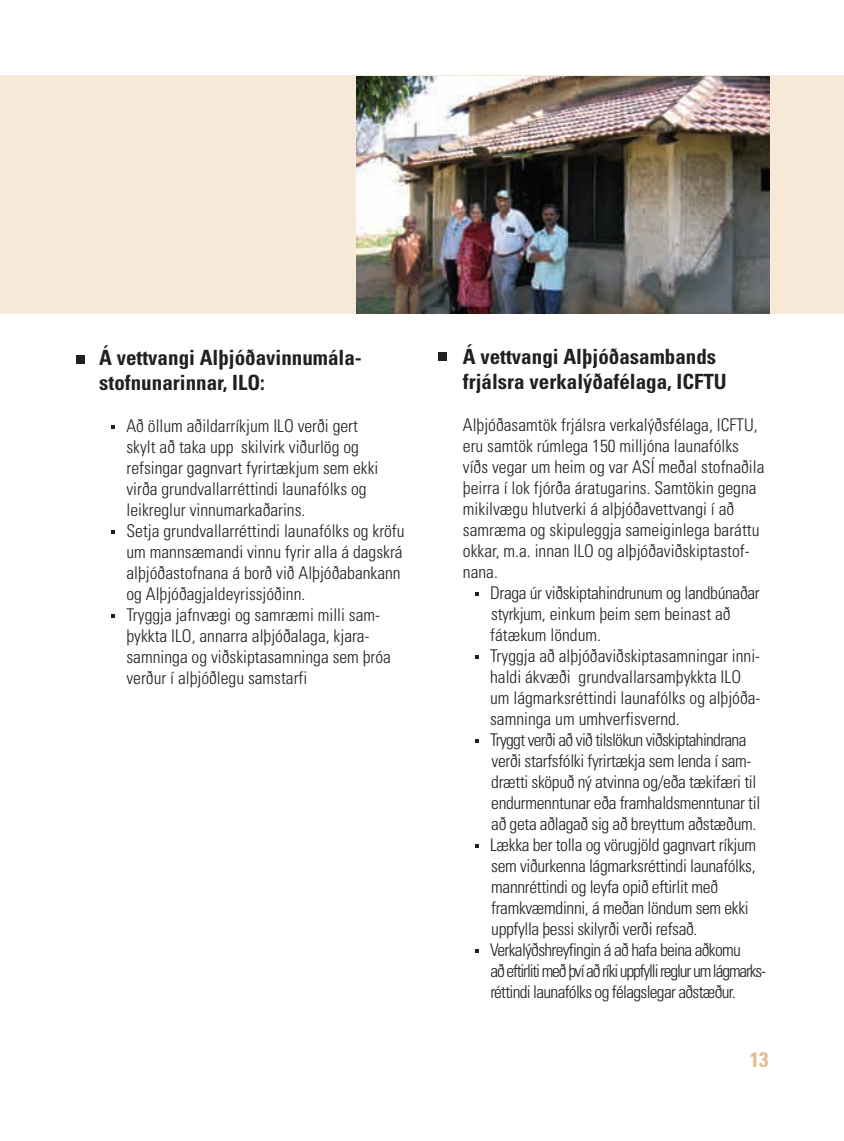
<style>
.page{position:relative;width:844px;height:1141px;background:#fff}
.page>*{position:absolute;margin:0;border:0;box-sizing:border-box;transform-origin:0 0}
.t1{font:300 condensed 52.5px "Univers";color:#231f20}
.t2{font:700 condensed 21px/25.2px "Univers";color:#231f20}
.t3{font:700 condensed 21px "Univers";color:#e5bd90}
.t4{font:300 condensed 17.5px/21px "Univers";color:#231f20}
.t5{font:300 condensed 17.5px/21px "Univers";letter-spacing:-.02em;color:#231f20}
.t6{font:300 condensed 17.5px/21px "Univers";letter-spacing:-.04em;color:#231f20}
</style>
<div class="page">
<div style="left:0;top:75px;width:843px;height:238px;background:#f7e9d7"></div>
<img style="left:357px;top:77px;width:412px;height:236px">
<div style="left:76px;top:355px;width:8px;height:8px;background:#231f20"></div>
<div style="left:438px;top:352px;width:8px;height:9px;background:#231f20"></div>
<p class="t2" style="left:99px;top:345px;width:264px">Á vettvangi Alþjóðavinnumála&shy;stofnunarinnar, ILO:</p>
<h1 class="t1" style="left:107px;top:379px;width:13px">.</h1>
<p class="t4" style="left:126px;top:416px;width:253px">Að öllum aðildarríkjum ILO verði gert skylt að taka upp skilvirk viðurlög og refsingar gagnvart fyrirtækjum sem ekki virða grundvallarréttindi launafólks og leikreglur vinnumarkaðarins.</p>
<h1 class="t1" style="left:107px;top:484px;width:13px">.</h1>
<p class="t4" style="left:126px;top:521px;width:279px">Setja grundvallarréttindi launafólks og kröfu um mannsæmandi vinnu fyrir alla á dagskrá alþjóðastofnana á borð við Alþjóðabankann og Alþjóðagjaldeyrissjóðinn.</p>
<h1 class="t1" style="left:107px;top:568px;width:13px">.</h1>
<p class="t4" style="left:126px;top:605px;width:266px">Tryggja jafnvægi og samræmi milli sam&shy;þykkta ILO, annarra alþjóðalaga, kjara&shy;samninga og viðskiptasamninga sem þróa verður í alþjóðlegu samstarfi</p>
<p class="t2" style="left:463px;top:344px;width:265px">Á vettvangi Alþjóðasambands frjálsra verkalýðafélaga, ICFTU</p>
<p class="t4" style="left:463px;top:415px;width:303px">Alþjóðasamtök frjálsra verkalýðsfélaga, ICFTU, eru samtök rúmlega 150 milljóna launafólks víðs vegar um heim og var ASÍ meðal stofnaðila þeirra í lok fjórða áratugarins. Samtökin gegna mikilvægu hlutverki á alþjóðavettvangi í að samræma og skipuleggja sameiginlega baráttu okkar, m.a. innan ILO og alþjóðaviðskiptastof&shy;nana.</p>
<h1 class="t1" style="left:470px;top:546px;width:13px">.</h1>
<p class="t5" style="left:490px;top:583px;width:271px">Draga úr viðskiptahindrunum og landbúnaðar styrkjum, einkum þeim sem beinast að fátækum löndum.</p>
<h1 class="t1" style="left:470px;top:609px;width:13px">.</h1>
<p class="t4" style="left:490px;top:646px;width:272px">Tryggja að alþjóðaviðskiptasamningar inni&shy;haldi ákvæði grundvallarsamþykkta ILO um lágmarksréttindi launafólks og alþjóða&shy;samninga um umhverfisvernd.</p>
<h1 class="t1" style="left:470px;top:693px;width:13px">.</h1>
<p class="t5" style="left:490px;top:730px;width:271px">Tryggt verði að við tilslökun viðskiptahindrana verði starfsfólki fyrirtækja sem lenda í sam&shy;drætti sköpuð ný atvinna og/eða tækifæri til endurmenntunar eða framhaldsmenntunar til að geta aðlagað sig að breyttum aðstæðum.</p>
<h1 class="t1" style="left:470px;top:798px;width:13px">.</h1>
<p class="t5" style="left:490px;top:835px;width:267px">Lækka ber tolla og vörugjöld gagnvart ríkjum sem viðurkenna lágmarksréttindi launafólks, mannréttindi og leyfa opið eftirlit með framkvæmdinni, á meðan löndum sem ekki uppfylla þessi skilyrði verði refsað.</p>
<h1 class="t1" style="left:470px;top:903px;width:13px">.</h1>
<p class="t6" style="left:490px;top:940px;width:277px">Verkalýðshreyfingin á að hafa beina aðkomu<br>að eftirliti með því að ríki uppfylli reglur um lágmarks&shy;réttindi launafólks og félagslegar aðstæður.</p>
<p class="t3" style="left:749px;top:1046px;width:20px">13</p>
</div>
